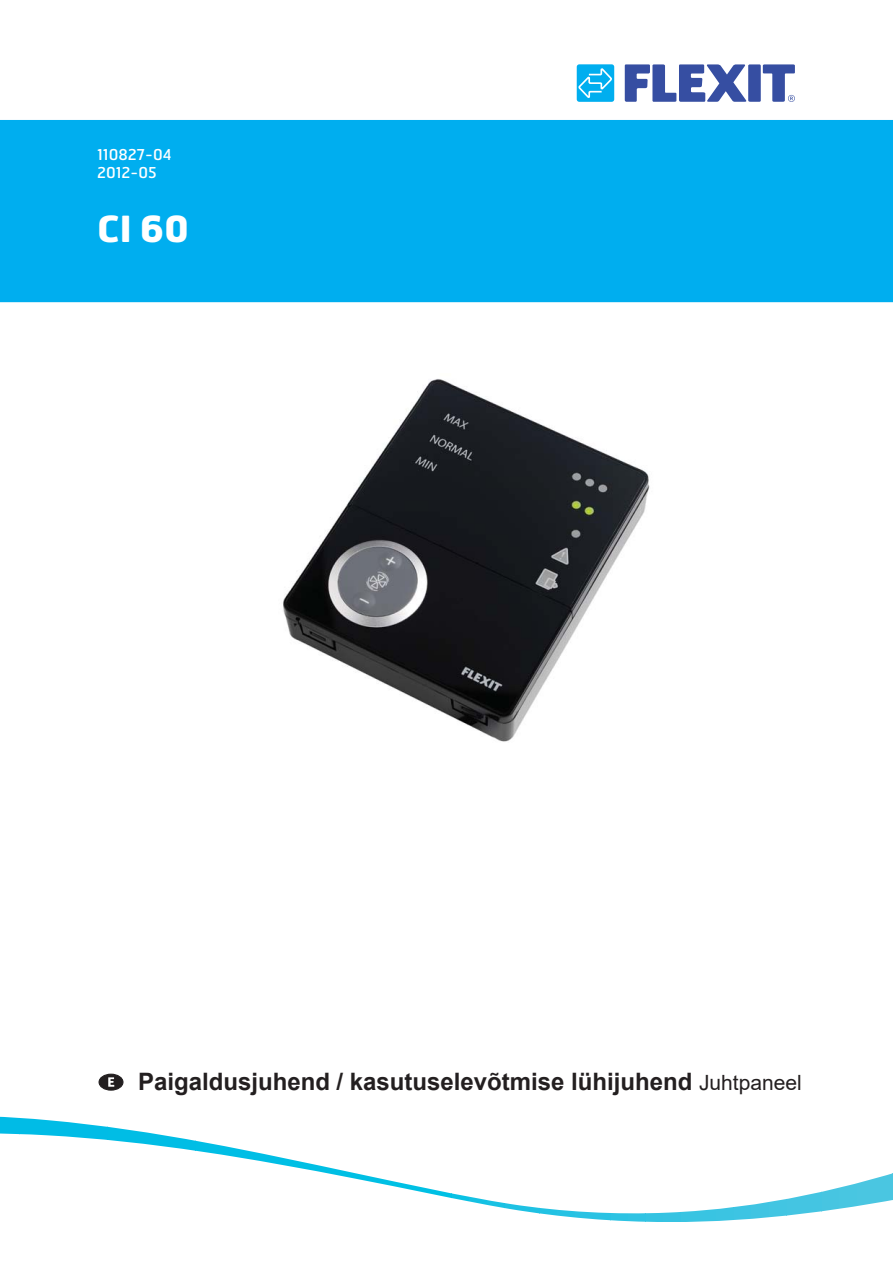
<style>
.page{position:relative;width:893px;height:1263px;background:#fff}
.page>*{position:absolute;margin:0;border:0;box-sizing:border-box;transform-origin:0 0}
.t1{font:700 36px "Hermes";color:#fff}
.t2{font:700 24px "Arial";color:#231f20}
.t3{font:15px/18px "Hermes";color:#fff}
.s1{font-weight:400;font-size:21px}
</style>
<div class="page">
<div style="left:0;top:120px;width:893px;height:182px;background:#00aeef"></div>
<svg style="left:625px;top:64px;width:170px;height:38px"></svg>
<div style="left:577px;top:64px;width:37px;height:38px;background:#00aeef;border-radius:3px"></div>
<svg style="left:578px;top:68px;width:34px;height:30px"></svg>
<hr style="left:892px;top:1117px;width:1px;height:105px;background:#4cc6e1">
<svg style="left:857px;top:1173px;width:35px;height:33px"></svg>
<svg style="left:839px;top:1183px;width:18px;height:26px"></svg>
<svg style="left:822px;top:1187px;width:17px;height:25px"></svg>
<svg style="left:786px;top:1191px;width:36px;height:25px"></svg>
<svg style="left:769px;top:1199px;width:17px;height:19px"></svg>
<svg style="left:751px;top:1202px;width:18px;height:17px"></svg>
<svg style="left:733px;top:1204px;width:18px;height:16px"></svg>
<svg style="left:716px;top:1207px;width:17px;height:14px"></svg>
<svg style="left:681px;top:1209px;width:35px;height:13px"></svg>
<svg style="left:663px;top:1212px;width:18px;height:10px"></svg>
<svg style="left:645px;top:1212px;width:18px;height:10px"></svg>
<svg style="left:628px;top:1213px;width:17px;height:9px"></svg>
<svg style="left:610px;top:1213px;width:18px;height:9px"></svg>
<svg style="left:575px;top:1211px;width:35px;height:10px"></svg>
<svg style="left:557px;top:1209px;width:18px;height:9px"></svg>
<svg style="left:540px;top:1208px;width:17px;height:8px"></svg>
<svg style="left:284px;top:1158px;width:97px;height:26px"></svg>
<svg style="left:196px;top:1140px;width:88px;height:26px"></svg>
<svg style="left:108px;top:1126px;width:88px;height:25px"></svg>
<svg style="left:20px;top:1118px;width:88px;height:22px;fill:#00bce6"></svg>
<svg style="left:0;top:1117px;width:20px;height:18px"></svg>
<img style="left:283px;top:379px;width:367px;height:363px">
<div style="left:99px;top:1074px;width:24px;height:16px;background:#231f20;border-radius:50%"></div>
<div style="left:99px;top:1074px;width:24px;height:17px;border:1px solid #231f20;border-radius:50%"></div>
<svg style="left:108px;top:1077px;width:6px;height:10px"></svg>
<p class="t3" style="left:97px;top:147px;width:76px">110827-04<br>2012-05</p>
<h1 class="t1" style="left:97px;top:214px;width:93px">CI 60</h1>
<p class="t2" style="left:138px;top:1070px;width:665px">Paigaldusjuhend / kasutuselevõtmise lühijuhend <span class="s1">Juhtpaneel</span></p>
</div>
